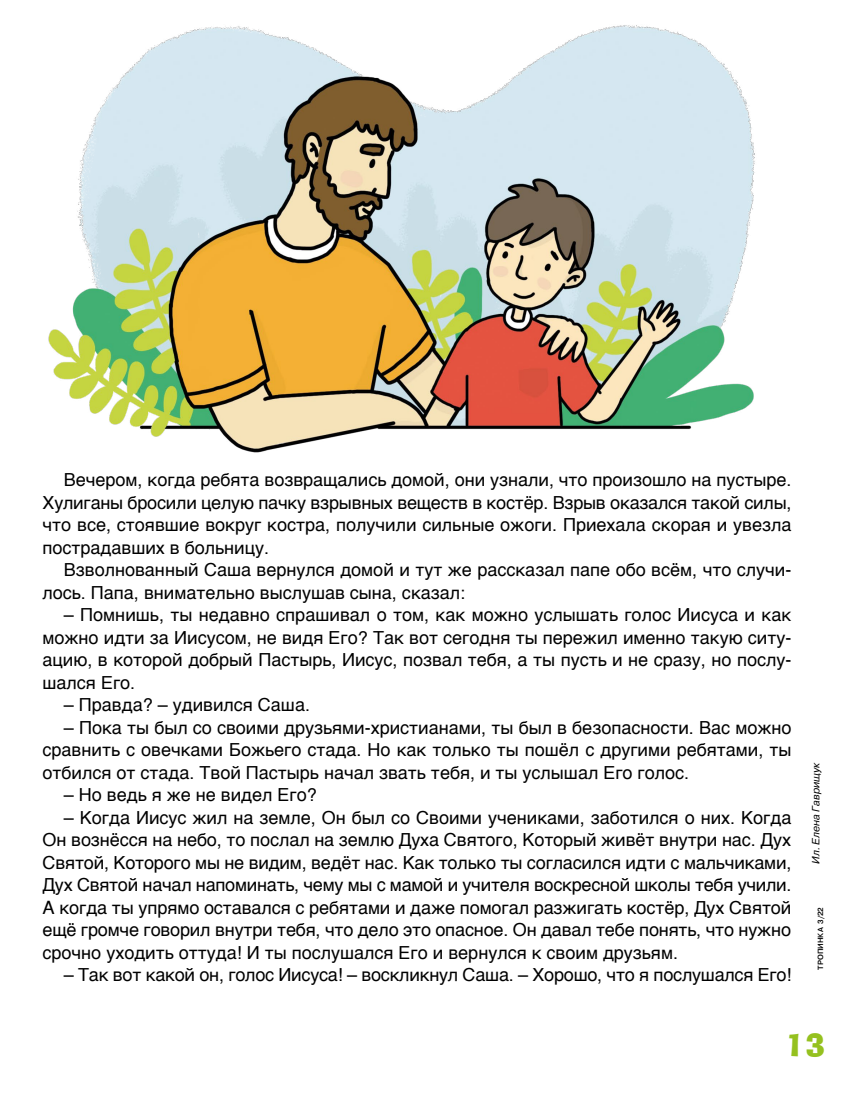
<style>
.page{position:relative;width:851px;height:1093px;background:#fff}
.page>*{position:absolute;margin:0;border:0;box-sizing:border-box;transform-origin:0 0}
.t1{font:30px "Ad Lib BT";color:#95c11f}
.t2{font:18px/22.5px "Helvetica";color:#000;text-align:justify}
.t3{font:italic 10.5px "Pragmatica";color:#000}
.t4{font:500 7.5px "Pragmatica";color:#000}
</style>
<div class="page">
<img style="left:48px;top:25px;width:707px;height:428px">
<p class="t2" style="left:43px;top:469px;width:750px;text-indent:21px">Вечером, когда ребята возвращались домой, они узнали, что произошло на пустыре.<br>Хулиганы бросили целую пачку взрывных веществ в костёр. Взрыв оказался такой силы, что все, стоявшие вокруг костра, получили сильные ожоги. Приехала скорая и увезла пострадавших в больницу.</p>
<p class="t2" style="left:43px;top:559px;width:750px;text-indent:21px">Взволнованный Саша вернулся домой и тут же рассказал папе обо всём, что случи&shy;лось. Папа, внимательно выслушав сына, сказал:</p>
<p class="t2" style="left:43px;top:604px;width:750px;text-indent:21px">– Помнишь, ты недавно спрашивал о том, как можно услышать голос Иисуса и как можно идти за Иисусом, не видя Его? Так вот сегодня ты пережил именно такую ситу&shy;ацию, в которой добрый Пастырь, Иисус, позвал тебя, а ты пусть и не сразу, но послу&shy;шался Его.</p>
<p class="t2" style="left:64px;top:694px;width:247px">– Правда? – удивился Саша.</p>
<p class="t2" style="left:43px;top:716px;width:750px;text-indent:21px">– Пока ты был со своими друзьями-христианами, ты был в безопасности. Вас можно сравнить с овечками Божьего стада. Но как только ты пошёл с другими ребятами, ты отбился от стада. Твой Пастырь начал звать тебя, и ты услышал Его голос.</p>
<p class="t2" style="left:64px;top:784px;width:254px">– Но ведь я же не видел Его?</p>
<p class="t2" style="left:43px;top:806px;width:750px;text-indent:21px">– Когда Иисус жил на земле, Он был со Своими учениками, заботился о них. Когда Он вознёсся на небо, то послал на землю Духа Святого, Который живёт внутри нас. Дух Святой, Которого мы не видим, ведёт нас. Как только ты согласился идти с мальчиками, Дух Святой начал напоминать, чему мы с мамой и учителя воскресной школы тебя учили.<br>А когда ты упрямо оставался с ребятами и даже помогал разжигать костёр, Дух Святой ещё громче говорил внутри тебя, что дело это опасное. Он давал тебе понять, что нужно срочно уходить оттуда! И ты послушался Его и вернулся к своим друзьям.</p>
<p class="t2" style="left:64px;top:964px;width:729px">– Так вот какой он, голос Иисуса! – воскликнул Саша. – Хорошо, что я послушался Его!</p>
<p class="t3" style="left:809px;top:864px;width:103px;rotate:-90deg">Ил. Елена Гаврищук</p>
<p class="t4" style="left:815px;top:969px;width:64px;rotate:-90deg">ТРОПИНКА 3/22</p>
<h1 class="t1" style="left:784px;top:1023px;width:42px">13</h1>
</div>
